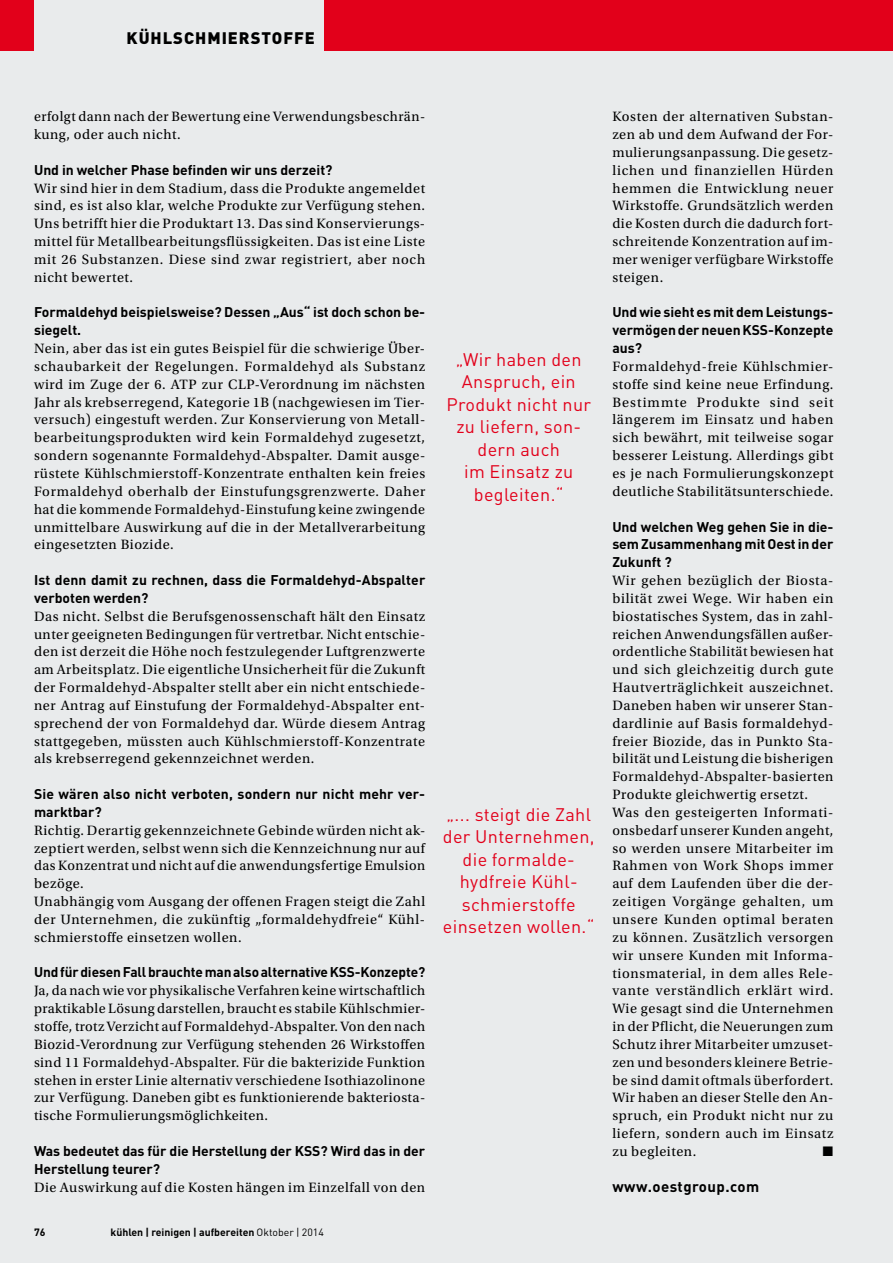
<style>
.page{position:relative;width:893px;height:1263px;background:#e9ebec}
.page>*{position:absolute;margin:0;border:0;box-sizing:border-box;transform-origin:0 0}
.t1{font:18px/22.5px "DINOT";letter-spacing:.02em;color:#e2001a;text-align:center}
.t2{font:900 16.5px "DINOT";letter-spacing:.06em;color:#000}
.t3{font:700 15px "DINOT";letter-spacing:.03em;color:#000}
.t4{font:14.25px/17.9px "Utopia Std";letter-spacing:.04em;color:#000;text-align:justify}
.t5{font:700 13.95px/17.9px "DINOT";color:#000}
.t6{font:700 10.5px "DINOT";color:#000}
.s1{font-weight:400}
</style>
<div class="page">
<div style="left:0;top:0;width:893px;height:51px;background:#e2001a"></div>
<div style="left:34px;top:0;width:289px;height:51px;background:#e9ebec"></div>
<p class="t2" style="left:127px;top:27px;width:190px">KÜHLSCHMIERSTOFFE</p>
<p class="t4" style="left:34px;top:108px;width:393px">erfolgt dann nach der Bewertung eine Verwendungsbeschrän&shy;kung, oder auch nicht.</p>
<p class="t5" style="left:34px;top:160px;width:300px">Und in welcher Phase befinden wir uns derzeit?</p>
<p class="t4" style="left:34px;top:179px;width:393px">Wir sind hier in dem Stadium, dass die Produkte angemeldet sind, es ist also klar, welche Produkte zur Verfügung stehen.<br>Uns betrifft hier die Produktart 13. Das sind Konservierungs&shy;mittel für Metallbearbeitungsflüssigkeiten. Das ist eine Liste mit 26 Substanzen. Diese sind zwar registriert, aber noch nicht bewertet.</p>
<p class="t5" style="left:34px;top:303px;width:393px">Formaldehyd beispielsweise? Dessen „Aus“ ist doch schon be&shy;siegelt.</p>
<p class="t4" style="left:34px;top:340px;width:393px">Nein, aber das ist ein gutes Beispiel für die schwierige Über&shy;schaubarkeit der Regelungen. Formaldehyd als Substanz wird im Zuge der 6. ATP zur CLP-Verordnung im nächsten Jahr als krebserregend, Kategorie 1B (nachgewiesen im Tier&shy;versuch) eingestuft werden. Zur Konservierung von Metall&shy;bearbeitungsprodukten wird kein Formaldehyd zugesetzt, sondern sogenannte Formaldehyd-Abspalter. Damit ausge&shy;rüstete Kühlschmierstoff-Konzentrate enthalten kein freies Formaldehyd oberhalb der Einstufungsgrenzwerte. Daher hat die kommende Formaldehyd-Einstufung keine zwingende unmittelbare Auswirkung auf die in der Metallverarbeitung eingesetzten Biozide.</p>
<p class="t5" style="left:34px;top:570px;width:393px">Ist denn damit zu rechnen, dass die Formaldehyd-Abspalter verboten werden?</p>
<p class="t4" style="left:34px;top:607px;width:393px">Das nicht. Selbst die Berufsgenossenschaft hält den Einsatz unter geeigneten Bedingungen für vertretbar. Nicht entschie&shy;den ist derzeit die Höhe noch festzulegender Luftgrenzwerte am Arbeitsplatz. Die eigentliche Unsicherheit für die Zukunft der Formaldehyd-Abspalter stellt aber ein nicht entschiede&shy;ner Antrag auf Einstufung der Formaldehyd-Abspalter ent&shy;sprechend der von Formaldehyd dar. Würde diesem Antrag stattgegeben, müssten auch Kühlschmierstoff-Konzentrate als krebserregend gekennzeichnet werden.</p>
<p class="t5" style="left:34px;top:784px;width:393px">Sie wären also nicht verboten, sondern nur nicht mehr ver&shy;marktbar?</p>
<p class="t4" style="left:34px;top:821px;width:393px;text-align:left">Richtig. Derartig gekennzeichnete Gebinde würden nicht ak&shy;zeptiert werden, selbst wenn sich die Kennzeichnung nur auf das Konzentrat und nicht auf die anwendungsfertige Emulsion bezöge.<br>Unabhängig vom Ausgang der offenen Fragen steigt die Zahl der Unternehmen, die zukünftig „formaldehydfreie“ Kühl&shy;schmierstoffe einsetzen wollen.</p>
<p class="t5" style="left:34px;top:963px;width:393px">Und für diesen Fall brauchte man also alternative KSS-Konzepte?</p>
<p class="t4" style="left:34px;top:982px;width:393px">Ja, da nach wie vor physikalische Verfahren keine wirtschaftlich praktikable Lösung darstellen, braucht es stabile Kühlschmier&shy;stoffe, trotz Verzicht auf Formaldehyd-Abspalter. Von den nach Biozid-Verordnung zur Verfügung stehenden 26 Wirkstoffen sind 11 Formaldehyd-Abspalter. Für die bakterizide Funktion stehen in erster Linie alternativ verschiedene Isothiazolinone zur Verfügung. Daneben gibt es funktionierende bakteriosta&shy;tische Formulierungsmöglichkeiten.</p>
<p class="t5" style="left:34px;top:1141px;width:393px">Was bedeutet das für die Herstellung der KSS? Wird das in der<br>Herstellung teurer?</p>
<p class="t4" style="left:34px;top:1178px;width:393px">Die Auswirkung auf die Kosten hängen im Einzelfall von den</p>
<p class="t6" style="left:34px;top:1225px;width:13px">76</p>
<p class="t6" style="left:111px;top:1225px;width:215px">kühlen | reinigen | aufbereiten <span class="s1">Oktober | 2014</span></p>
<p class="t1" style="left:446px;top:347px;width:146px">„Wir haben den<br>Anspruch, ein<br>Produkt nicht nur zu liefern, son&shy;dern auch<br>im Einsatz zu begleiten.“</p>
<p class="t1" style="left:443px;top:802px;width:153px">„... steigt die Zahl der Unternehmen, die formalde&shy;hydfreie Kühl&shy;schmierstoffe einsetzen wollen.“</p>
<p class="t4" style="left:612px;top:108px;width:223px">Kosten der alternativen Substan&shy;zen ab und dem Aufwand der For&shy;mulierungsanpassung. Die gesetz&shy;lichen und finanziellen Hürden hemmen die Entwicklung neuer Wirkstoffe. Grundsätzlich werden die Kosten durch die dadurch fort&shy;schreitende Konzentration auf im&shy;mer weniger verfügbare Wirkstoffe steigen.</p>
<p class="t5" style="left:612px;top:303px;width:223px;text-align:justify">Und wie sieht es mit dem Leistungs&shy;vermögen der neuen KSS-Konzepte aus?</p>
<p class="t4" style="left:612px;top:358px;width:223px">Formaldehyd-freie Kühlschmier&shy;stoffe sind keine neue Erfindung.<br>Bestimmte Produkte sind seit längerem im Einsatz und haben sich bewährt, mit teilweise sogar besserer Leistung. Allerdings gibt es je nach Formulierungskonzept deutliche Stabilitätsunterschiede.</p>
<p class="t5" style="left:612px;top:517px;width:223px;text-align:justify">Und welchen Weg gehen Sie in die&shy;sem Zusammenhang mit Oest in der Zukunft ?</p>
<p class="t4" style="left:612px;top:572px;width:223px;text-align:left">Wir gehen bezüglich der Biosta&shy;bilität zwei Wege. Wir haben ein biostatisches System, das in zahl&shy;reichen Anwendungsfällen außer&shy;ordentliche Stabilität bewiesen hat und sich gleichzeitig durch gute<br>Hautverträglichkeit auszeichnet.<br>Daneben haben wir unserer Stan&shy;dardlinie auf Basis formaldehyd&shy;freier Biozide, das in Punkto Sta&shy;bilität und Leistung die bisherigen<br>Formaldehyd-Abspalter-basierten<br>Produkte gleichwertig ersetzt.<br>Was den gesteigerten Informati&shy;onsbedarf unserer Kunden angeht, so werden unsere Mitarbeiter im<br>Rahmen von Work Shops immer auf dem Laufenden über die der&shy;zeitigen Vorgänge gehalten, um unsere Kunden optimal beraten zu können. Zusätzlich versorgen wir unsere Kunden mit Informa&shy;tionsmaterial, in dem alles Rele&shy;vante verständlich erklärt wird.<br>Wie gesagt sind die Unternehmen in der Pflicht, die Neuerungen zum<br>Schutz ihrer Mitarbeiter umzuset&shy;zen und besonders kleinere Betrie&shy;be sind damit oftmals überfordert.<br>Wir haben an dieser Stelle den An&shy;spruch, ein Produkt nicht nur zu liefern, sondern auch im Einsatz zu begleiten.</p>
<p class="t3" style="left:612px;top:1176px;width:148px">www.oestgroup.com</p>
</div>
